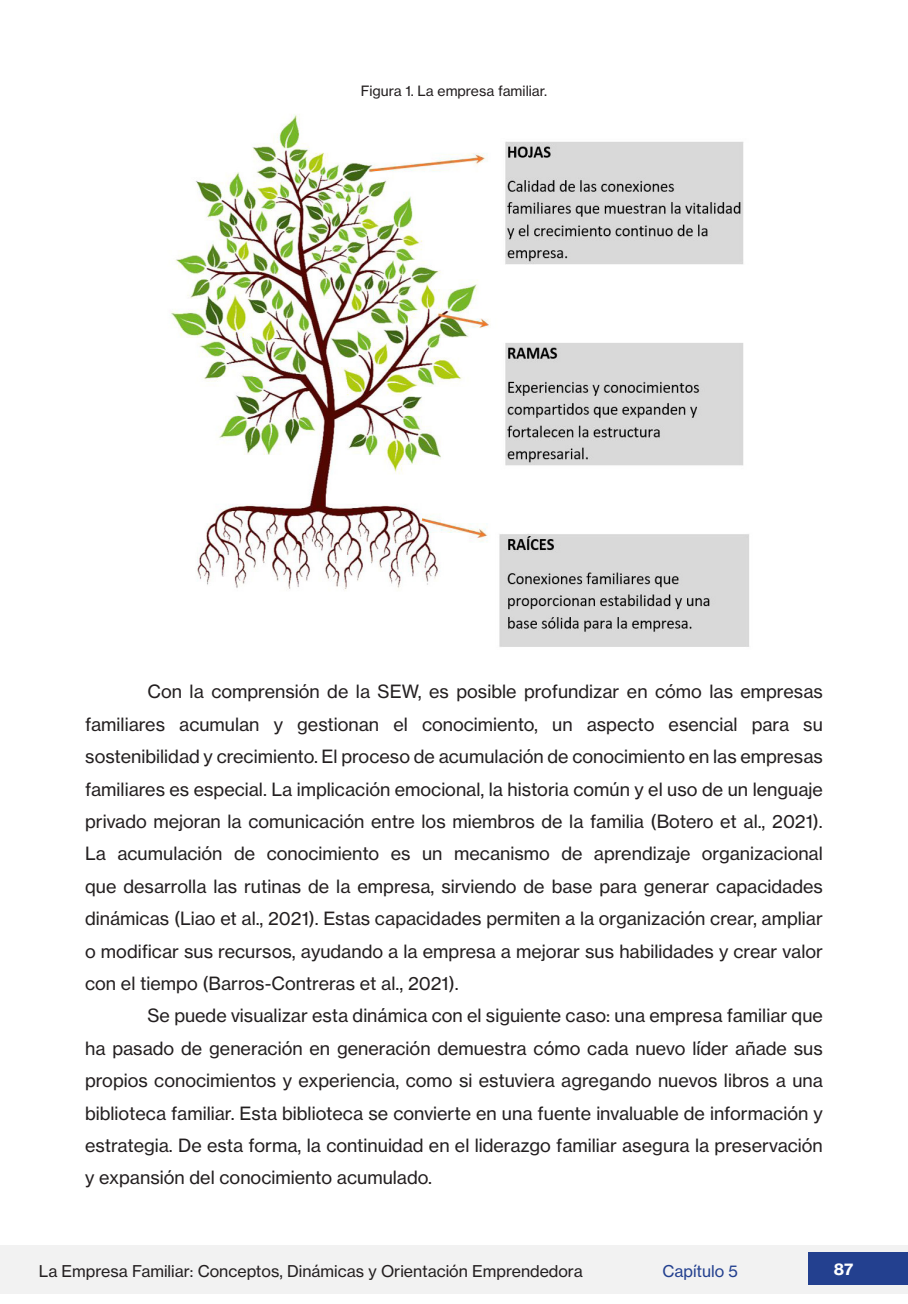
<style>
.page{position:relative;width:908px;height:1304px;background:#fff}
.page>*{position:absolute;margin:0;border:0;box-sizing:border-box;transform-origin:0 0}
.CORPO_DO_TEXTO_ATUAL{font:18px/32.4px "N Haas Grotesk TX Pro 55 Rg";color:#231f20;text-align:justify}
.t1{font:16px "N Haas Grotesk TX Pro 55 Rg";color:#231f20}
.t2{font:16px "N Haas Grotesk TX Pro 55 Rg";color:#23408f}
.t3{font:16px "N Haas Grotesk TX Pro 75 Bd";color:#fff}
.LEGENDAS_DE_TABELAS_E_IMAGENS{font:14px "N Haas Grotesk TX Pro 55 Rg";color:#231f20}
</style>
<div class="page">
<div style="left:0;top:1245px;width:907px;height:49px;background:#f2f2f2"></div>
<div style="left:808px;top:1252px;width:99px;height:33px;background:#23408f"></div>
<img style="left:171px;top:114px;width:579px;height:533px">
<p class="LEGENDAS_DE_TABELAS_E_IMAGENS" style="left:360px;top:82px;width:188px">Figura 1. La empresa familiar.</p>
<p class="CORPO_DO_TEXTO_ATUAL" style="left:85px;top:676px;width:739px;text-indent:62px">Con la comprensión de la SEW, es posible profundizar en cómo las empresas familiares acumulan y gestionan el conocimiento, un aspecto esencial para su sostenibilidad y crecimiento. El proceso de acumulación de conocimiento en las empresas familiares es especial. La implicación emocional, la historia común y el uso de un lenguaje privado mejoran la comunicación entre los miembros de la familia (Botero et al., 2021).<br>La acumulación de conocimiento es un mecanismo de aprendizaje organizacional que desarrolla las rutinas de la empresa, sirviendo de base para generar capacidades dinámicas (Liao et al., 2021). Estas capacidades permiten a la organización crear, ampliar o modificar sus recursos, ayudando a la empresa a mejorar sus habilidades y crear valor con el tiempo (Barros-Contreras et al., 2021).</p>
<p class="CORPO_DO_TEXTO_ATUAL" style="left:85px;top:1000px;width:739px;text-indent:62px">Se puede visualizar esta dinámica con el siguiente caso: una empresa familiar que ha pasado de generación en generación demuestra cómo cada nuevo líder añade sus propios conocimientos y experiencia, como si estuviera agregando nuevos libros a una biblioteca familiar. Esta biblioteca se convierte en una fuente invaluable de información y estrategia. De esta forma, la continuidad en el liderazgo familiar asegura la preservación y expansión del conocimiento acumulado.</p>
<p class="t1" style="left:39px;top:1261px;width:545px">La Empresa Familiar: Conceptos, Dinámicas y Orientación Emprendedora</p>
<p class="t2" style="left:662px;top:1261px;width:77px">Capítulo 5</p>
<p class="t3" style="left:833px;top:1259px;width:21px">87</p>
</div>
